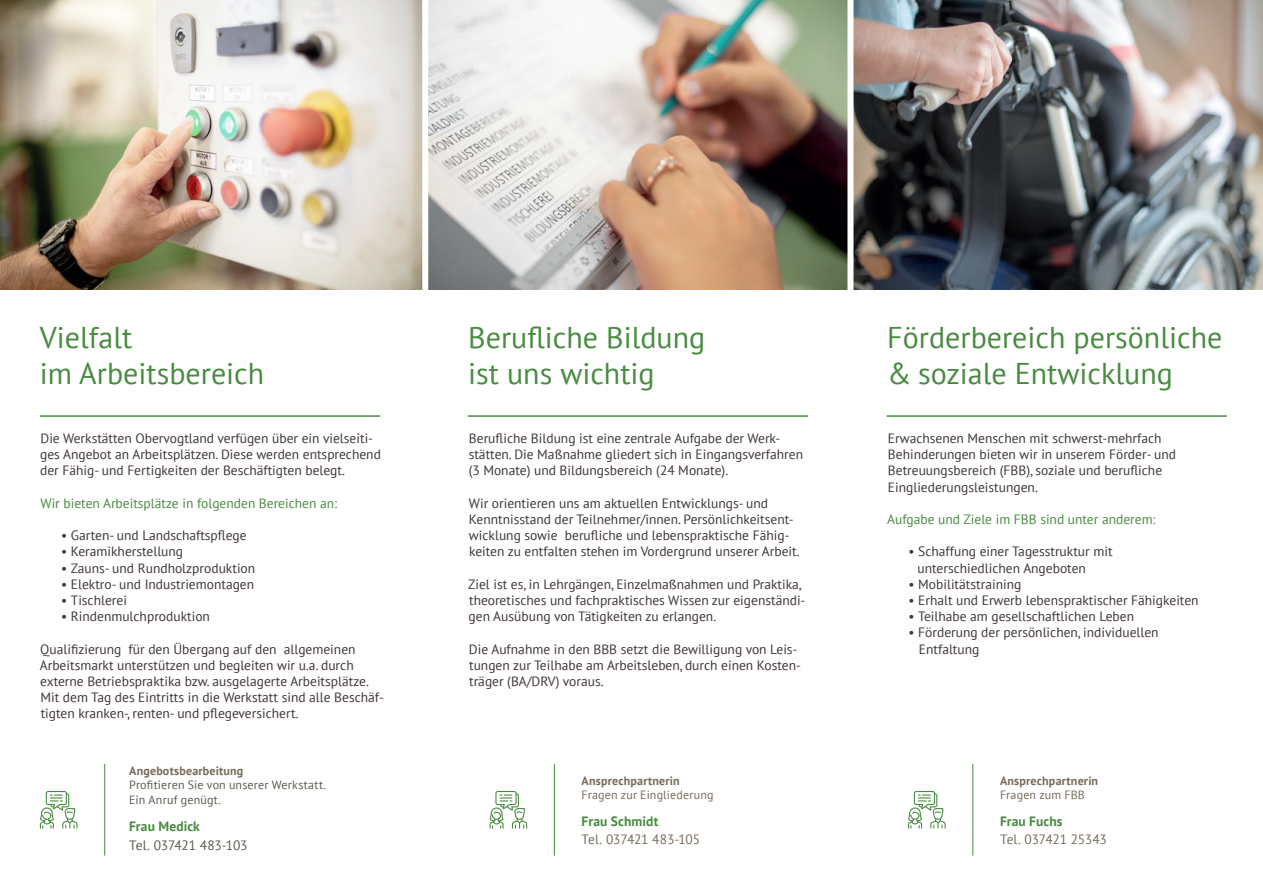
<style>
.page{position:relative;width:1263px;height:893px;background:#fff}
.page>*{position:absolute;margin:0;border:0;box-sizing:border-box;transform-origin:0 0}
.t1{font:30px/36px "PT Sans";color:#488b40}
.t2{font:13.5px/16.2px "PT Sans";color:#403536}
.t3{font:13.5px "PT Sans";color:#488b40}
.t4{font:13.5px "PT Sans";letter-spacing:-.015em;color:#766b5a}
.t5{font:700 13.5px "PT Sans";letter-spacing:.005em;color:#488b40}
.t6{font:13.5px "PT Sans";letter-spacing:-.02em;color:#5a5a4f}
.t7{font:700 12px "PT Sans";letter-spacing:.015em;color:#766b5a}
.t8{font:12px/14.4px "PT Sans";letter-spacing:.015em;color:#5a5a4f}
.t9{font:12px "PT Sans";letter-spacing:.015em;color:#766b5a}
</style>
<div class="page">
<img style="left:0;top:0;width:1263px;height:290px">
<svg style="left:489px;top:791px;width:38px;height:38px"></svg>
<hr style="left:468px;top:415px;width:340px;height:2px;background:#488b40">
<hr style="left:554px;top:764px;width:1px;height:92px;background:#488b40">
<svg style="left:40px;top:791px;width:38px;height:38px"></svg>
<hr style="left:40px;top:415px;width:340px;height:2px;background:#488b40">
<hr style="left:104px;top:764px;width:1px;height:92px;background:#488b40">
<svg style="left:908px;top:791px;width:38px;height:38px"></svg>
<hr style="left:887px;top:415px;width:340px;height:2px;background:#488b40">
<hr style="left:972px;top:764px;width:1px;height:92px;background:#488b40">
<div style="left:422px;top:0;width:6px;height:319px;background:#fff"></div>
<div style="left:847px;top:0;width:6px;height:319px;background:#fff"></div>
<h1 class="t1" style="left:40px;top:319px;width:226px">Vielfalt<br>im Arbeitsbereich</h1>
<p class="t2" style="left:40px;top:430px;width:342px">Die Werkstätten Obervogtland verfügen über ein vielseiti&shy;ges Angebot an Arbeitsplätzen. Diese werden entsprechend der Fähig- und Fertigkeiten der Beschäftigten belegt.</p>
<p class="t3" style="left:41px;top:494px;width:298px">Wir bieten Arbeitsplätze in folgenden Bereichen an:</p>
<p class="t2" style="left:61px;top:527px;width:187px">• Garten- und Landschaftspflege</p>
<p class="t2" style="left:61px;top:543px;width:124px">• Keramikherstellung</p>
<p class="t2" style="left:61px;top:559px;width:196px">• Zauns- und Rundholzproduktion</p>
<p class="t2" style="left:61px;top:576px;width:195px">• Elektro- und Industriemontagen</p>
<p class="t2" style="left:61px;top:592px;width:67px">• Tischlerei</p>
<p class="t2" style="left:61px;top:608px;width:150px">• Rindenmulchproduktion</p>
<p class="t2" style="left:40px;top:640px;width:346px">Qualifizierung für den Übergang auf den allgemeinen Arbeitsmarkt unterstützen und begleiten wir u.a. durch externe Betriebspraktika bzw. ausgelagerte Arbeitsplätze.<br>Mit dem Tag des Eintritts in die Werkstatt sind alle Beschäf&shy;tigten kranken-, renten- und pflegeversichert.</p>
<p class="t7" style="left:129px;top:763px;width:116px">Angebotsbearbeitung</p>
<p class="t8" style="left:129px;top:778px;width:198px">Profitieren Sie von unserer Werkstatt.<br>Ein Anruf genügt.</p>
<p class="t5" style="left:129px;top:817px;width:72px">Frau Medick</p>
<p class="t6" style="left:129px;top:837px;width:120px">Tel. 037421 483-103</p>
<h1 class="t1" style="left:468px;top:319px;width:238px">Berufliche Bildung ist uns wichtig</h1>
<p class="t2" style="left:469px;top:430px;width:336px">Berufliche Bildung ist eine zentrale Aufgabe der Werk&shy;stätten. Die Maßnahme gliedert sich in Eingangsverfahren (3 Monate) und Bildungsbereich (24 Monate).</p>
<p class="t2" style="left:469px;top:495px;width:332px">Wir orientieren uns am aktuellen Entwicklungs- und Kenntnisstand der Teilnehmer/innen. Persönlichkeitsent&shy;wicklung sowie berufliche und lebenspraktische Fähig&shy;keiten zu entfalten stehen im Vordergrund unserer Arbeit.</p>
<p class="t2" style="left:468px;top:576px;width:339px">Ziel ist es, in Lehrgängen, Einzelmaßnahmen und Praktika, theoretisches und fachpraktisches Wissen zur eigenständi&shy;gen Ausübung von Tätigkeiten zu erlangen.</p>
<p class="t2" style="left:469px;top:640px;width:334px">Die Aufnahme in den BBB setzt die Bewilligung von Leis&shy;tungen zur Teilhabe am Arbeitsleben, durch einen Kosten&shy;träger (BA/DRV) voraus.</p>
<p class="t7" style="left:582px;top:772px;width:100px">Ansprechpartnerin</p>
<p class="t9" style="left:582px;top:787px;width:134px">Fragen zur Eingliederung</p>
<p class="t5" style="left:582px;top:812px;width:78px">Frau Schmidt</p>
<p class="t4" style="left:582px;top:830px;width:120px">Tel. 037421 483-105</p>
<h1 class="t1" style="left:887px;top:319px;width:337px">Förderbereich persönliche &amp; soziale Entwicklung</h1>
<p class="t2" style="left:888px;top:430px;width:290px">Erwachsenen Menschen mit schwerst-mehrfach Behinderungen bieten wir in unserem Förder- und Betreuungsbereich (FBB), soziale und berufliche Eingliederungsleistungen.</p>
<p class="t3" style="left:887px;top:511px;width:270px">Aufgabe und Ziele im FBB sind unter anderem:</p>
<p class="t2" style="left:917px;top:543px;width:197px;text-indent:-9px">• Schaffung einer Tagesstruktur mit unterschiedlichen Angeboten</p>
<p class="t2" style="left:908px;top:576px;width:114px">• Mobilitätstraining</p>
<p class="t2" style="left:908px;top:592px;width:292px">• Erhalt und Erwerb lebenspraktischer Fähigkeiten</p>
<p class="t2" style="left:908px;top:608px;width:227px">• Teilhabe am gesellschaftlichen Leben</p>
<p class="t2" style="left:919px;top:624px;width:241px;text-indent:-10px">• Förderung der persönlichen, individuellen<br>Entfaltung</p>
<p class="t7" style="left:1000px;top:772px;width:100px">Ansprechpartnerin</p>
<p class="t9" style="left:1000px;top:787px;width:86px">Fragen zum FBB</p>
<p class="t5" style="left:1000px;top:812px;width:64px">Frau Fuchs</p>
<p class="t4" style="left:1000px;top:830px;width:108px">Tel. 037421 25343</p>
</div>
